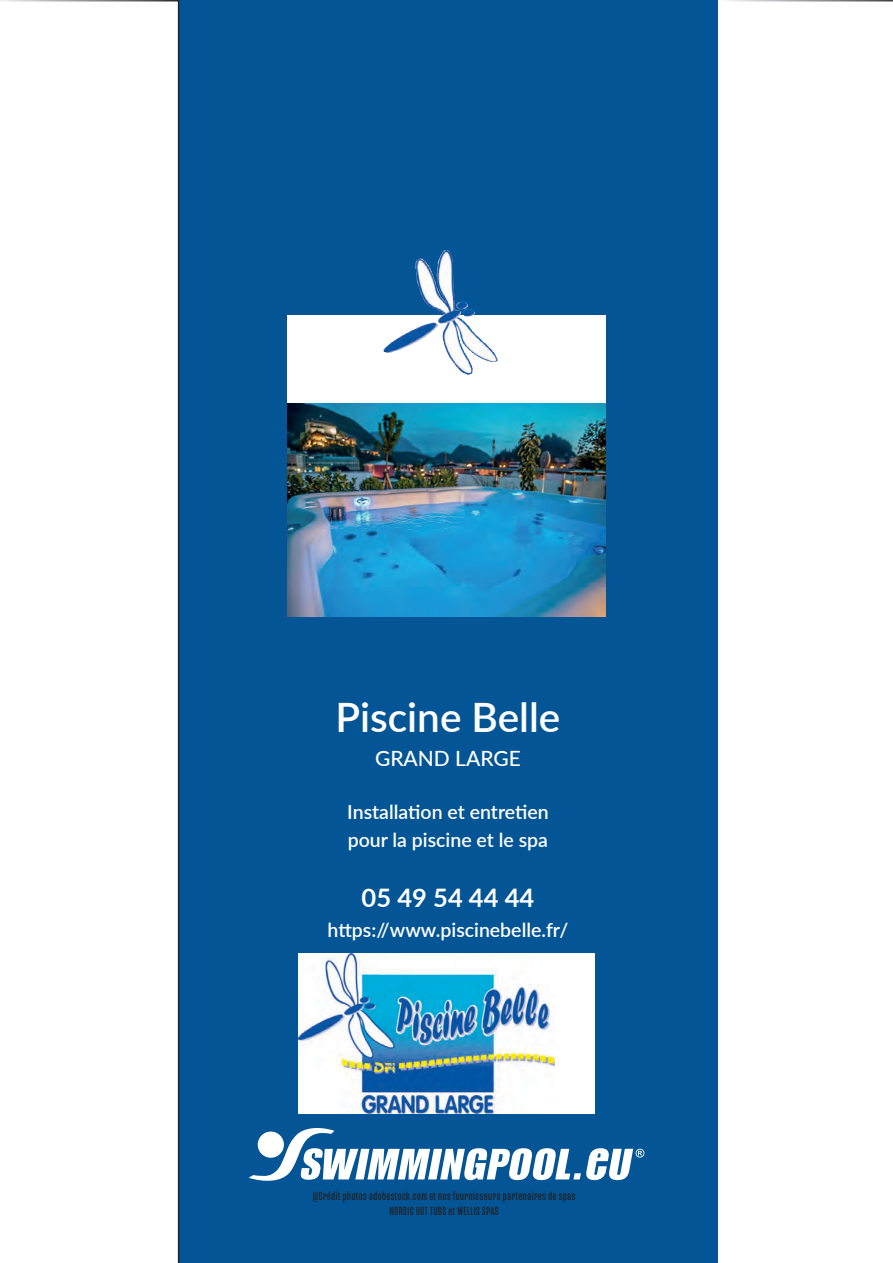
<style>
.page{position:relative;width:893px;height:1263px;background:#035595}
.page>*{position:absolute;margin:0;border:0;box-sizing:border-box;transform-origin:0 0}
.t1{font:600 40.5px "Lato";color:#fff}
.t2{font:700 25.5px "Lato";color:#fff}
.t3{font:500 21px "Lato";color:#fff}
.t4{font:600 19.5px/28.8px "Lato";color:#fff}
.t5{font:12px/14.4px "Mongoose";letter-spacing:.05em;color:#231f20;text-align:center}
</style>
<div class="page">
<div style="left:0;top:0;width:179px;height:1263px;background:#fff"></div>
<div style="left:287px;top:316px;width:319px;height:299px;background:#fff"></div>
<div style="left:718px;top:0;width:175px;height:1263px;background:#fff"></div>
<svg style="left:249px;top:1128px;width:395px;height:53px"></svg>
<img style="left:287px;top:403px;width:319px;height:214px">
<img style="left:415px;top:250px;width:58px;height:125px">
<div style="left:299px;top:954px;width:295px;height:160px;background:#fff"></div>
<img style="left:299px;top:954px;width:256px;height:160px">
<h1 class="t1" style="left:336px;top:688px;width:226px">Piscine Belle</h1>
<h3 class="t3" style="left:375px;top:744px;width:147px">GRAND LARGE</h3>
<h3 class="t4" style="left:347px;top:796px;width:203px">Installation et entretien pour la piscine et le spa</h3>
<h2 class="t2" style="left:362px;top:879px;width:174px">05 49 54 44 44</h2>
<h3 class="t4" style="left:328px;top:914px;width:242px">https://www.piscinebelle.fr/</h3>
<p class="t5" style="left:313px;top:1189px;width:264px">@Crédit photos adobestock.com et nos fournisseurs partenaires de spas<br>NORDIC HOT TUBS et WELLIS SPAS</p>
</div>
